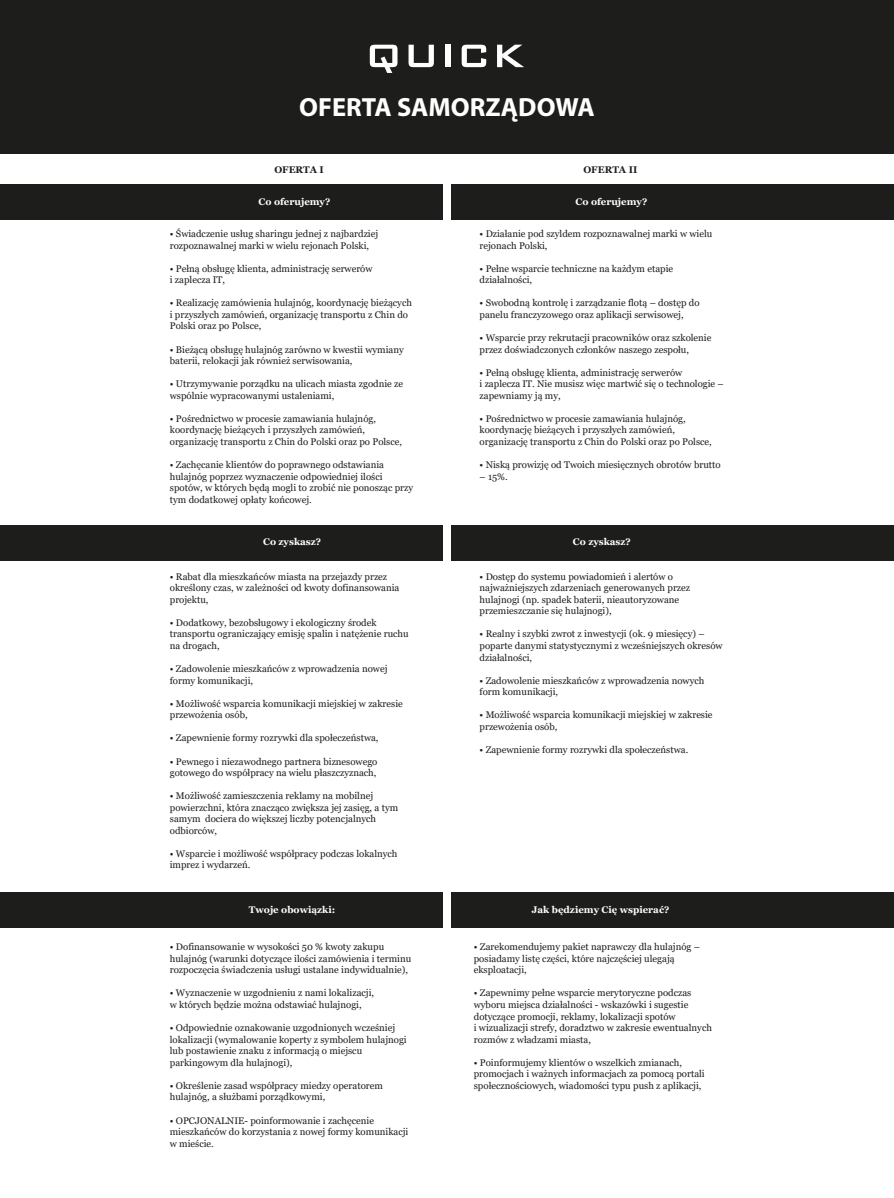
<style>
.page{position:relative;width:894px;height:1198px;background:#fff}
.page>*{position:absolute;margin:0;border:0;box-sizing:border-box;transform-origin:0 0}
.t1{font:700 26.43px "Myriad Pro";color:#fff}
.t2{font:9.62px/11.5px "Georgia";color:#1d1d1b}
.t3{font:700 9.62px "Georgia";color:#fff}
.t4{font:700 9.62px "Georgia";color:#1d1d1b}
</style>
<div class="page">
<div style="left:0;top:185px;width:442px;height:35px;background:#1d1d1b"></div>
<div style="left:451px;top:185px;width:442px;height:35px;background:#1d1d1b"></div>
<div style="left:0;top:525px;width:442px;height:35px;background:#1d1d1b"></div>
<div style="left:451px;top:525px;width:442px;height:35px;background:#1d1d1b"></div>
<div style="left:0;top:893px;width:442px;height:35px;background:#1d1d1b"></div>
<div style="left:451px;top:893px;width:442px;height:35px;background:#1d1d1b"></div>
<div style="left:0;top:0;width:893px;height:154px;background:#1d1d1b"></div>
<svg style="left:370px;top:45px;width:27px;height:28px"></svg>
<svg style="left:408px;top:45px;width:26px;height:22px"></svg>
<div style="left:445px;top:45px;width:5px;height:22px;background:#fff"></div>
<svg style="left:461px;top:45px;width:25px;height:22px"></svg>
<svg style="left:497px;top:45px;width:27px;height:22px"></svg>
<h1 class="t1" style="left:299px;top:98px;width:297px">OFERTA SAMORZĄDOWA</h1>
<p class="t4" style="left:274px;top:164px;width:51px">OFERTA I</p>
<p class="t4" style="left:583px;top:164px;width:55px">OFERTA II</p>
<p class="t3" style="left:258px;top:195px;width:73px">Co oferujemy?</p>
<p class="t3" style="left:575px;top:195px;width:73px">Co oferujemy?</p>
<p class="t2" style="left:170px;top:228px;width:210px">• Świadczenie usług sharingu jednej z najbardziej rozpoznawalnej marki w wielu rejonach Polski,</p>
<p class="t2" style="left:170px;top:263px;width:204px">• Pełną obsługę klienta, administrację serwerów i zaplecza IT,</p>
<p class="t2" style="left:170px;top:297px;width:243px">• Realizację zamówienia hulajnóg, koordynację bieżących i przyszłych zamówień, organizację transportu z Chin do<br>Polski oraz po Polsce,</p>
<p class="t2" style="left:170px;top:344px;width:235px">• Bieżącą obsługę hulajnóg zarówno w kwestii wymiany baterii, relokacji jak również serwisowania,</p>
<p class="t2" style="left:170px;top:378px;width:235px">• Utrzymywanie porządku na ulicach miasta zgodnie ze wspólnie wypracowanymi ustaleniami,</p>
<p class="t2" style="left:170px;top:413px;width:234px">• Pośrednictwo w procesie zamawiania hulajnóg, koordynację bieżących i przyszłych zamówień, organizację transportu z Chin do Polski oraz po Polsce,</p>
<p class="t2" style="left:170px;top:459px;width:245px">• Zachęcanie klientów do poprawnego odstawiania hulajnóg poprzez wyznaczenie odpowiedniej ilości spotów, w których będą mogli to zrobić nie ponosząc przy tym dodatkowej opłaty końcowej.</p>
<p class="t2" style="left:479px;top:228px;width:234px">• Działanie pod szyldem rozpoznawalnej marki w wielu rejonach Polski,</p>
<p class="t2" style="left:479px;top:263px;width:195px">• Pełne wsparcie techniczne na każdym etapie działalności,</p>
<p class="t2" style="left:479px;top:297px;width:221px">• Swobodną kontrolę i zarządzanie flotą – dostęp do panelu franczyzowego oraz aplikacji serwisowej,</p>
<p class="t2" style="left:479px;top:332px;width:233px">• Wsparcie przy rekrutacji pracowników oraz szkolenie przez doświadczonych członków naszego zespołu,</p>
<p class="t2" style="left:479px;top:367px;width:246px">• Pełną obsługę klienta, administrację serwerów<br>i zaplecza IT. Nie musisz więc martwić się o technologie – zapewniamy ją my,</p>
<p class="t2" style="left:479px;top:413px;width:234px">• Pośrednictwo w procesie zamawiania hulajnóg, koordynację bieżących i przyszłych zamówień, organizację transportu z Chin do Polski oraz po Polsce,</p>
<p class="t2" style="left:479px;top:459px;width:243px">• Niską prowizję od Twoich miesięcznych obrotów brutto</p>
<p class="t2" style="left:479px;top:471px;width:30px">– 15%.</p>
<p class="t3" style="left:263px;top:536px;width:59px">Co zyskasz?</p>
<p class="t3" style="left:573px;top:536px;width:59px">Co zyskasz?</p>
<p class="t2" style="left:170px;top:571px;width:231px">• Rabat dla mieszkańców miasta na przejazdy przez określony czas, w zależności od kwoty dofinansowania projektu,</p>
<p class="t2" style="left:170px;top:617px;width:240px">• Dodatkowy, bezobsługowy i ekologiczny środek transportu ograniczający emisję spalin i natężenie ruchu na drogach,</p>
<p class="t2" style="left:170px;top:663px;width:219px">• Zadowolenie mieszkańców z wprowadzenia nowej formy komunikacji,</p>
<p class="t2" style="left:170px;top:698px;width:234px">• Możliwość wsparcia komunikacji miejskiej w zakresie przewożenia osób,</p>
<p class="t2" style="left:170px;top:732px;width:210px">• Zapewnienie formy rozrywki dla społeczeństwa,</p>
<p class="t2" style="left:170px;top:755px;width:209px">• Pewnego i niezawodnego partnera biznesowego gotowego do współpracy na wielu płaszczyznach,</p>
<p class="t2" style="left:170px;top:790px;width:230px">• Możliwość zamieszczenia reklamy na mobilnej powierzchni, która znacząco zwiększa jej zasięg, a tym samym dociera do większej liczby potencjalnych odbiorców,</p>
<p class="t2" style="left:170px;top:848px;width:229px">• Wsparcie i możliwość współpracy podczas lokalnych imprez i wydarzeń.</p>
<p class="t2" style="left:479px;top:571px;width:212px">• Dostęp do systemu powiadomień i alertów o najważniejszych zdarzeniach generowanych przez hulajnogi (np. spadek baterii, nieautoryzowane przemieszczanie się hulajnogi),</p>
<p class="t2" style="left:479px;top:628px;width:244px">• Realny i szybki zwrot z inwestycji (ok. 9 miesięcy) – poparte danymi statystycznymi z wcześniejszych okresów działalności,</p>
<p class="t2" style="left:479px;top:675px;width:226px">• Zadowolenie mieszkańców z wprowadzenia nowych form komunikacji,</p>
<p class="t2" style="left:479px;top:709px;width:234px">• Możliwość wsparcia komunikacji miejskiej w zakresie przewożenia osób,</p>
<p class="t2" style="left:479px;top:744px;width:210px">• Zapewnienie formy rozrywki dla społeczeństwa.</p>
<p class="t3" style="left:249px;top:903px;width:88px">Twoje obowiązki:</p>
<p class="t3" style="left:531px;top:903px;width:139px">Jak będziemy Cię wspierać?</p>
<p class="t2" style="left:170px;top:941px;width:243px">• Dofinansowanie w wysokości 50 % kwoty zakupu hulajnóg (warunki dotyczące ilości zamówienia i terminu rozpoczęcia świadczenia usługi ustalane indywidualnie),</p>
<p class="t2" style="left:170px;top:987px;width:206px">• Wyznaczenie w uzgodnieniu z nami lokalizacji, w których będzie można odstawiać hulajnogi,</p>
<p class="t2" style="left:170px;top:1022px;width:238px">• Odpowiednie oznakowanie uzgodnionych wcześniej lokalizacji (wymalowanie koperty z symbolem hulajnogi lub postawienie znaku z informacją o miejscu parkingowym dla hulajnogi),</p>
<p class="t2" style="left:170px;top:1080px;width:214px">• Określenie zasad współpracy miedzy operatorem hulajnóg, a służbami porządkowymi,</p>
<p class="t2" style="left:170px;top:1114px;width:240px">• OPCJONALNIE- poinformowanie i zachęcenie mieszkańców do korzystania z nowej formy komunikacji w mieście.</p>
<p class="t2" style="left:474px;top:941px;width:228px">• Zarekomendujemy pakiet naprawczy dla hulajnóg – posiadamy listę części, które najczęściej ulegają eksploatacji,</p>
<p class="t2" style="left:474px;top:987px;width:240px">• Zapewnimy pełne wsparcie merytoryczne podczas wyboru miejsca działalności - wskazówki i sugestie dotyczące promocji, reklamy, lokalizacji spotów<br>i wizualizacji strefy, doradztwo w zakresie ewentualnych rozmów z władzami miasta,</p>
<p class="t2" style="left:474px;top:1057px;width:232px">• Poinformujemy klientów o wszelkich zmianach, promocjach i ważnych informacjach za pomocą portali społecznościowych, wiadomości typu push z aplikacji,</p>
</div>
